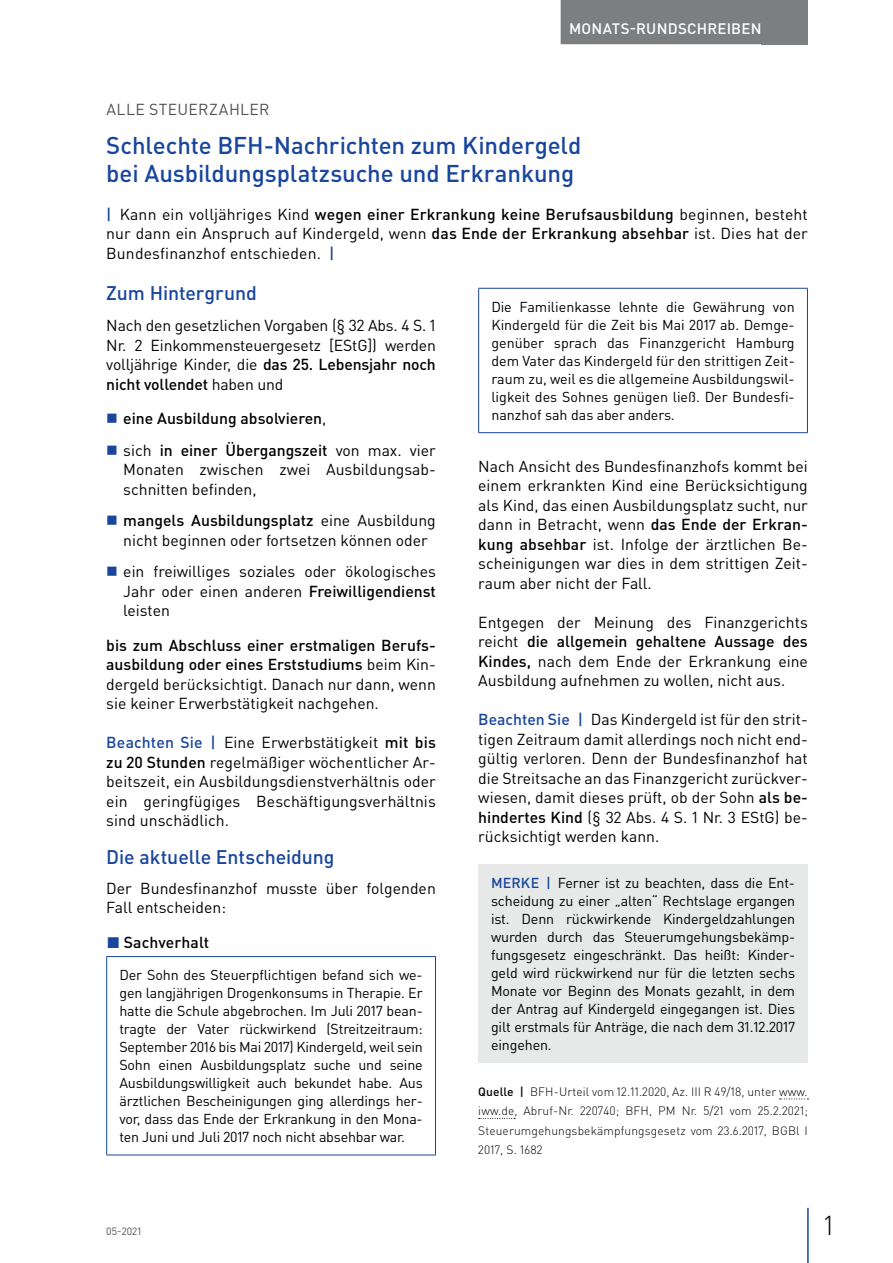
<style>
.page{position:relative;width:893px;height:1263px;background:#fff}
.page>*{position:absolute;margin:0;border:0;box-sizing:border-box;transform-origin:0 0}
.t1{font:300 27px "DIN Pro";color:#000002}
.t2{font:500 24px/28.5px "DIN Pro";letter-spacing:-.005em;color:#18469d}
.t3{font:500 19.5px "DIN Pro";letter-spacing:-.005em;color:#18469d}
.t4{font:15.75px/19.5px "DIN Pro";color:#000002;text-align:justify}
.t5{font:500 15.75px/31.5px "DIN Pro";color:#000002}
.t6{font:15.75px "DIN Pro";letter-spacing:.025em;color:#4f5152}
.t7{font:500 15px "DIN Pro";letter-spacing:.015em;color:#fff}
.t8{font:14.25px/18px "DIN Pro";letter-spacing:-.01em;color:#000002;text-align:justify}
.t9{font:300 12px/19.5px "DIN Pro";letter-spacing:.01em;color:#000002;text-align:justify}
.t10{font:10.5px "DIN Pro";color:#4f5152}
.s1{font-weight:500;color:#18469d}
.s2{font-weight:500}
.s3{font-weight:400}
.s4{color:#18469d}
</style>
<div class="page">
<div style="left:762px;top:0;width:46px;height:44px;background:#7c7f7f"></div>
<hr style="left:807px;top:1208px;width:2px;height:55px;background:#18469d">
<div style="left:561px;top:0;width:209px;height:44px;background:#7c7f7f"></div>
<hr style="left:106px;top:956px;width:330px;height:1px;background:#18469d">
<hr style="left:106px;top:957px;width:1px;height:197px;background:#18469d">
<hr style="left:435px;top:957px;width:1px;height:197px;background:#18469d">
<hr style="left:106px;top:1154px;width:330px;height:1px;background:#18469d">
<svg style="left:779px;top:1098px;width:29px;height:1px"></svg>
<svg style="left:479px;top:1118px;width:36px;height:1px"></svg>
<hr style="left:478px;top:288px;width:330px;height:1px;background:#18469d">
<hr style="left:478px;top:289px;width:1px;height:143px;background:#18469d">
<hr style="left:807px;top:289px;width:1px;height:143px;background:#18469d">
<hr style="left:478px;top:432px;width:330px;height:1px;background:#18469d">
<div style="left:478px;top:864px;width:330px;height:198px;background:#e6e9e8"></div>
<p class="t7" style="left:569px;top:18px;width:194px">MONATS-RUNDSCHREIBEN</p>
<p class="t6" style="left:106px;top:98px;width:165px">ALLE STEUERZAHLER</p>
<h2 class="t2" style="left:106px;top:130px;width:477px">Schlechte BFH-Nachrichten zum Kindergeld bei Ausbildungsplatzsuche und Erkrankung</h2>
<p class="t4" style="left:106px;top:204px;width:703px"><span class="s1">|</span> Kann ein volljähriges Kind <span class="s2">wegen einer Erkrankung keine Berufsausbildung</span> beginnen, besteht nur dann ein Anspruch auf Kindergeld, wenn <span class="s2">das Ende der Erkrankung absehbar</span> ist. Dies hat der Bundesfinanzhof entschieden. <span class="s1">|</span></p>
<p class="t3" style="left:106px;top:279px;width:152px">Zum Hintergrund</p>
<p class="t4" style="left:106px;top:315px;width:331px">Nach den gesetzlichen Vorgaben (§ 32 Abs. 4 S. 1<br>Nr. 2 Einkommensteuergesetz [EStG]) werden volljährige Kinder, die <span class="s2">das 25. Lebensjahr noch nicht vollendet</span> haben und</p>
<p class="t5" style="left:123px;top:402px;width:314px">eine Ausbildung absolvieren<span class="s3">,<br>sich</span> in einer Übergangszeit <span class="s3">von max. vier</span></p>
<p class="t4" style="left:123px;top:459px;width:314px">Monaten zwischen zwei Ausbildungsab&shy;schnitten befinden,</p>
<p class="t4" style="left:123px;top:510px;width:314px"><span class="s2">mangels Ausbildungsplatz</span> eine Ausbildung nicht beginnen oder fortsetzen können oder</p>
<p class="t4" style="left:123px;top:561px;width:314px">ein freiwilliges soziales oder ökologisches Jahr oder einen anderen <span class="s2">Freiwilligendienst </span>leisten</p>
<p class="t4" style="left:106px;top:635px;width:331px"><span class="s2">bis zum Abschluss einer erstmaligen Berufs&shy;ausbildung oder eines Erststudiums</span> beim Kin&shy;dergeld berücksichtigt. Danach nur dann, wenn sie keiner Erwerbstätigkeit nachgehen.</p>
<p class="t4" style="left:106px;top:732px;width:331px"><span class="s1">Beachten Sie |</span> Eine Erwerbstätigkeit <span class="s2">mit bis zu 20 Stunden</span> regelmäßiger wöchentlicher Ar&shy;beitszeit, ein Ausbildungsdienstverhältnis oder ein geringfügiges Beschäftigungsverhältnis sind unschädlich.</p>
<p class="t3" style="left:106px;top:843px;width:230px">Die aktuelle Entscheidung</p>
<p class="t4" style="left:106px;top:878px;width:331px">Der Bundesfinanzhof musste über folgenden<br>Fall entscheiden:</p>
<p class="t5" style="left:107px;top:926px;width:104px"><span class="s4">◼</span> Sachverhalt</p>
<p class="t8" style="left:119px;top:965px;width:305px">Der Sohn des Steuerpflichtigen befand sich we&shy;gen langjährigen Drogenkonsums in Therapie. Er hatte die Schule abgebrochen. Im Juli 2017 bean&shy;tragte der Vater rückwirkend (Streitzeitraum:<br>September 2016 bis Mai 2017) Kindergeld, weil sein Sohn einen Ausbildungsplatz suche und seine Ausbildungswilligkeit auch bekundet habe. Aus ärztlichen Bescheinigungen ging allerdings her&shy;vor, dass das Ende der Erkrankung in den Mona&shy;ten Juni und Juli 2017 noch nicht absehbar war.</p>
<p class="t8" style="left:491px;top:297px;width:305px">Die Familienkasse lehnte die Gewährung von Kindergeld für die Zeit bis Mai 2017 ab. Demge&shy;genüber sprach das Finanzgericht Hamburg dem Vater das Kindergeld für den strittigen Zeit&shy;raum zu, weil es die allgemeine Ausbildungswil&shy;ligkeit des Sohnes genügen ließ. Der Bundesfi&shy;nanzhof sah das aber anders.</p>
<p class="t4" style="left:478px;top:455px;width:331px">Nach Ansicht des Bundesfinanzhofs kommt bei einem erkrankten Kind eine Berücksichtigung als Kind, das einen Ausbildungsplatz sucht, nur dann in Betracht, wenn <span class="s2">das Ende der Erkran&shy;kung absehbar</span> ist. Infolge der ärztlichen Be&shy;scheinigungen war dies in dem strittigen Zeit&shy;raum aber nicht der Fall.</p>
<p class="t4" style="left:478px;top:611px;width:331px">Entgegen der Meinung des Finanzgerichts reicht <span class="s2">die allgemein gehaltene Aussage des Kindes,</span> nach dem Ende der Erkrankung eine Ausbildung aufnehmen zu wollen, nicht aus.</p>
<p class="t4" style="left:478px;top:709px;width:331px"><span class="s1">Beachten Sie |</span> Das Kindergeld ist für den strit&shy;tigen Zeitraum damit allerdings noch nicht end&shy;gültig verloren. Denn der Bundesfinanzhof hat die Streitsache an das Finanzgericht zurückver&shy;wiesen, damit dieses prüft, ob der Sohn <span class="s2">als be&shy;hindertes Kind</span> (§ 32 Abs. 4 S. 1 Nr. 3 EStG) be&shy;rücksichtigt werden kann.</p>
<p class="t8" style="left:491px;top:873px;width:306px"><span class="s1">MERKE |</span> Ferner ist zu beachten, dass die Ent&shy;scheidung zu einer „alten“ Rechtslage ergangen ist. Denn rückwirkende Kindergeldzahlungen wurden durch das Steuerumgehungsbekämp&shy;fungsgesetz eingeschränkt. Das heißt: Kinder&shy;geld wird rückwirkend nur für die letzten sechs Monate vor Beginn des Monats gezahlt, in dem der Antrag auf Kindergeld eingegangen ist. Dies gilt erstmals für Anträge, die nach dem 31.12.2017 eingehen.</p>
<p class="t9" style="left:478px;top:1081px;width:331px"><span class="s2">Quelle |</span> BFH-Urteil vom 12.11.2020, Az. III R 49/18, unter www. iww.de, Abruf-Nr. 220740; BFH, PM Nr. 5/21 vom 25.2.2021; Steuerumgehungsbekämpfungsgesetz vom 23.6.2017, BGBl I 2017, S. 1682</p>
<p class="t10" style="left:106px;top:1224px;width:37px">05-2021</p>
<h1 class="t1" style="left:824px;top:1207px;width:11px">1</h1>
</div>
